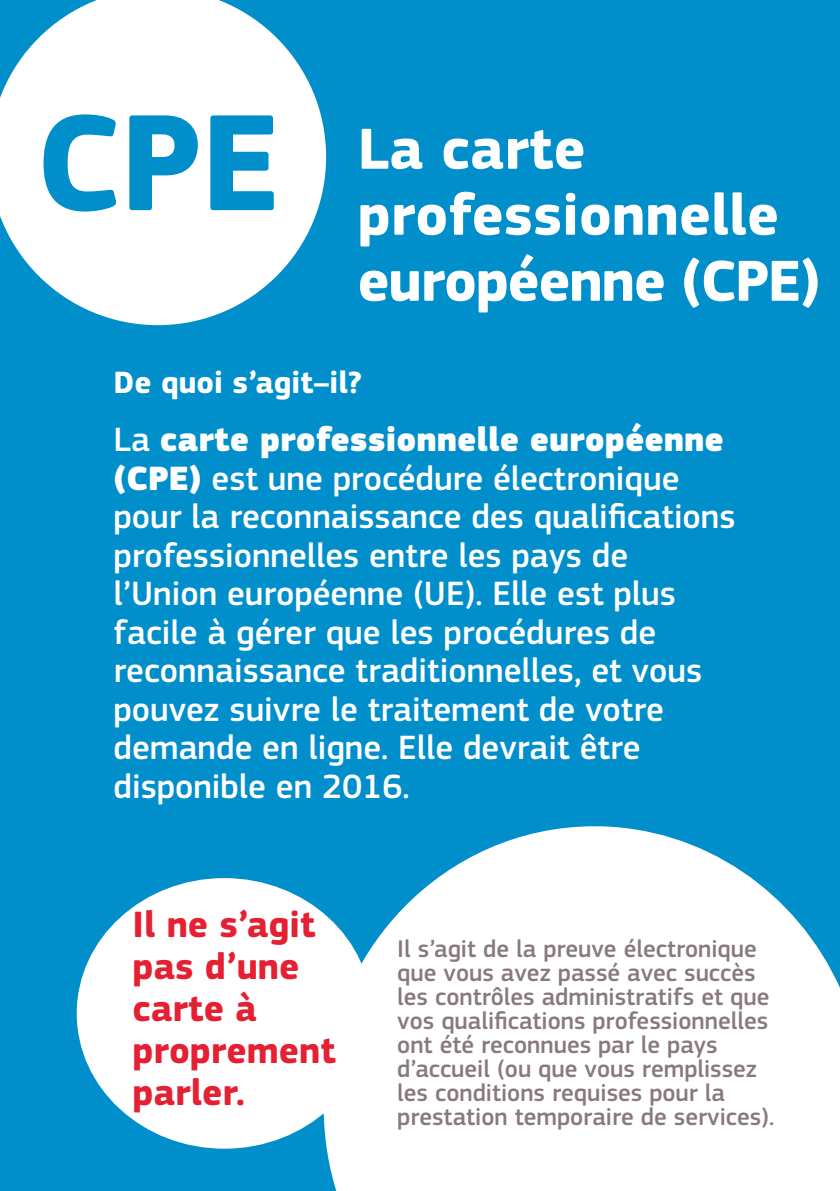
<style>
.page{position:relative;width:840px;height:1191px;background:#fff}
.page>*{position:absolute;margin:0;border:0;box-sizing:border-box;transform-origin:0 0}
.t1{font:700 142.4px "EC Square Sans Pro";color:#008fcb}
.t2{font:700 60px/66px "EC Square Sans Pro";color:#fff}
.t3{font:700 38px/41.8px "EC Square Sans Pro";color:#e42032}
.t4{font:500 35px/38.6px "EC Square Sans Pro";color:#fff}
.t5{font:700 32px "EC Square Sans Pro";color:#fff}
.t6{font:500 25px/24px "EC Square Sans Pro";color:#88797c}
.s1{font-weight:900}
</style>
<div class="page">
<div style="left:0;top:0;width:839px;height:1191px;background:#008fcb"></div>
<svg style="left:0;top:0;width:326px;height:325px;fill:#fff"></svg>
<div style="left:77px;top:878px;width:294px;height:270px;background:#fff;border-radius:50%"></div>
<svg style="left:323px;top:826px;width:516px;height:365px;fill:#fff"></svg>
<h1 class="t1" style="left:35px;top:78px;width:246px">CPE</h1>
<h2 class="t2" style="left:357px;top:118px;width:464px">La carte professionnelle européenne (CPE)</h2>
<p class="t5" style="left:113px;top:363px;width:250px">De quoi s’agit–il?</p>
<p class="t4" style="left:113px;top:421px;width:623px">La <span class="s1">carte professionnelle européenne (CPE)</span> est une procédure électronique pour la reconnaissance des qualifications professionnelles entre les pays de l’Union européenne (UE). Elle est plus facile à gérer que les procédures de reconnaissance traditionnelles, et vous pouvez suivre le traitement de votre demande en ligne. Elle devrait être disponible en 2016.</p>
<p class="t3" style="left:132px;top:905px;width:205px">Il ne s’agit pas d’une carte à proprement parler.</p>
<p class="t6" style="left:397px;top:937px;width:378px">Il s’agit de la preuve électronique que vous avez passé avec succès les contrôles administratifs et que vos qualifications professionnelles ont été reconnues par le pays d’accueil (ou que vous remplissez les conditions requises pour la prestation temporaire de services).</p>
</div>
